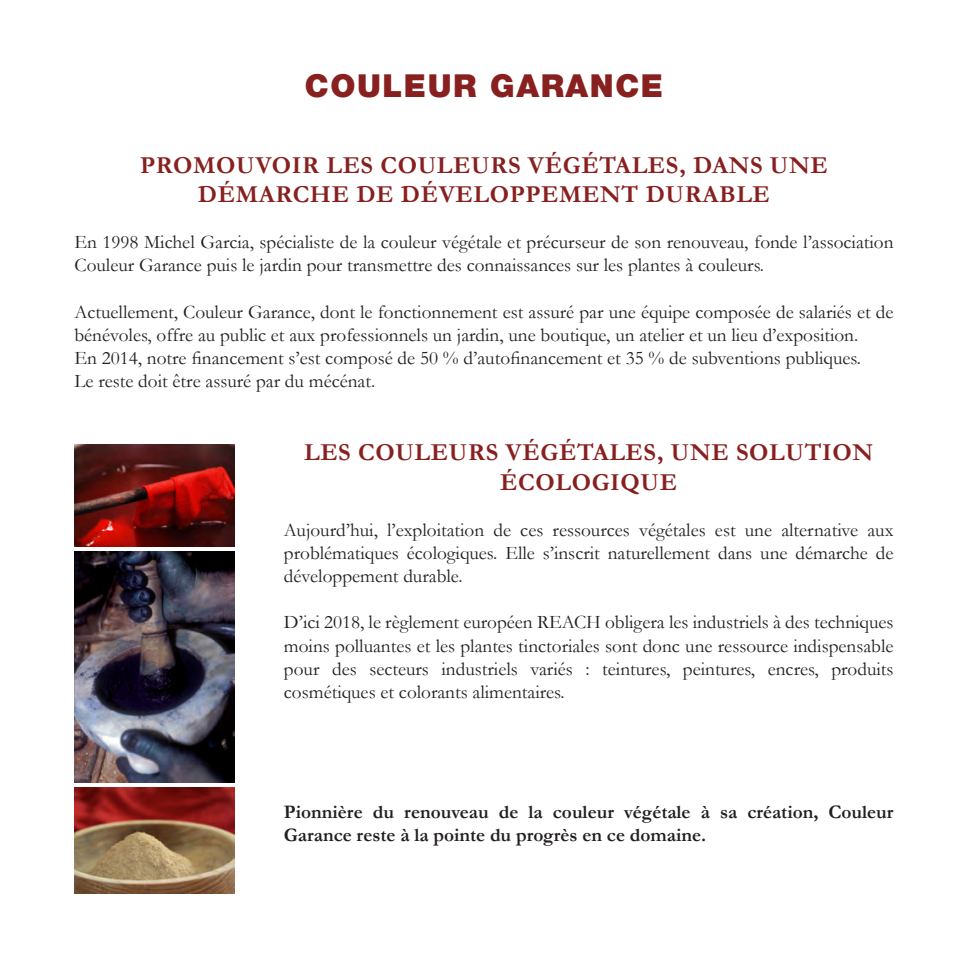
<style>
.page{position:relative;width:968px;height:968px;background:#fff}
.page>*{position:absolute;margin:0;border:0;box-sizing:border-box;transform-origin:0 0}
.t1{font:900 31.5px "Helvetica 95";letter-spacing:.05em;color:#87201f}
.t2{font:700 24.5px/29.4px "Garamond";letter-spacing:.025em;color:#87201f;text-align:center}
.t3{font:19.25px/23.1px "Garamond";color:#231f20}
.t4{font:700 19.25px/23.1px "Garamond";color:#231f20}
</style>
<div class="page">
<img style="left:74px;top:444px;width:160px;height:102px">
<img style="left:74px;top:787px;width:160px;height:106px">
<img style="left:74px;top:551px;width:160px;height:231px">
<h1 class="t1" style="left:305px;top:67px;width:360px">COULEUR GARANCE</h1>
<p class="t2" style="left:140px;top:150px;width:689px">PROMOUVOIR LES COULEURS VÉGÉTALES, DANS UNE<br>DÉMARCHE DE DÉVELOPPEMENT DURABLE</p>
<p class="t3" style="left:74px;top:230px;width:820px">En 1998 Michel Garcia, spécialiste de la couleur végétale et précurseur de son renouveau, fonde l’association<br>Couleur Garance puis le jardin pour transmettre des connaissances sur les plantes à couleurs.</p>
<p class="t3" style="left:74px;top:299px;width:820px">Actuellement, Couleur Garance, dont le fonctionnement est assuré par une équipe composée de salariés et de bénévoles, offre au public et aux professionnels un jardin, une boutique, un atelier et un lieu d’exposition.<br>En 2014, notre financement s’est composé de 50 % d’autofinancement et 35 % de subventions publiques.<br>Le reste doit être assuré par du mécénat.</p>
<p class="t2" style="left:304px;top:438px;width:570px">LES COULEURS VÉGÉTALES, UNE SOLUTION<br>ÉCOLOGIQUE</p>
<p class="t3" style="left:284px;top:518px;width:611px;text-align:justify">Aujourd’hui, l’exploitation de ces ressources végétales est une alternative aux problématiques écologiques. Elle s’inscrit naturellement dans une démarche de développement durable.</p>
<p class="t3" style="left:284px;top:610px;width:611px;text-align:justify">D’ici 2018, le règlement européen REACH obligera les industriels à des techniques moins polluantes et les plantes tinctoriales sont donc une ressource indispensable pour des secteurs industriels variés : teintures, peintures, encres, produits cosmétiques et colorants alimentaires.</p>
<p class="t4" style="left:284px;top:800px;width:611px">Pionnière du renouveau de la couleur végétale à sa création, Couleur<br>Garance reste à la pointe du progrès en ce domaine.</p>
</div>
